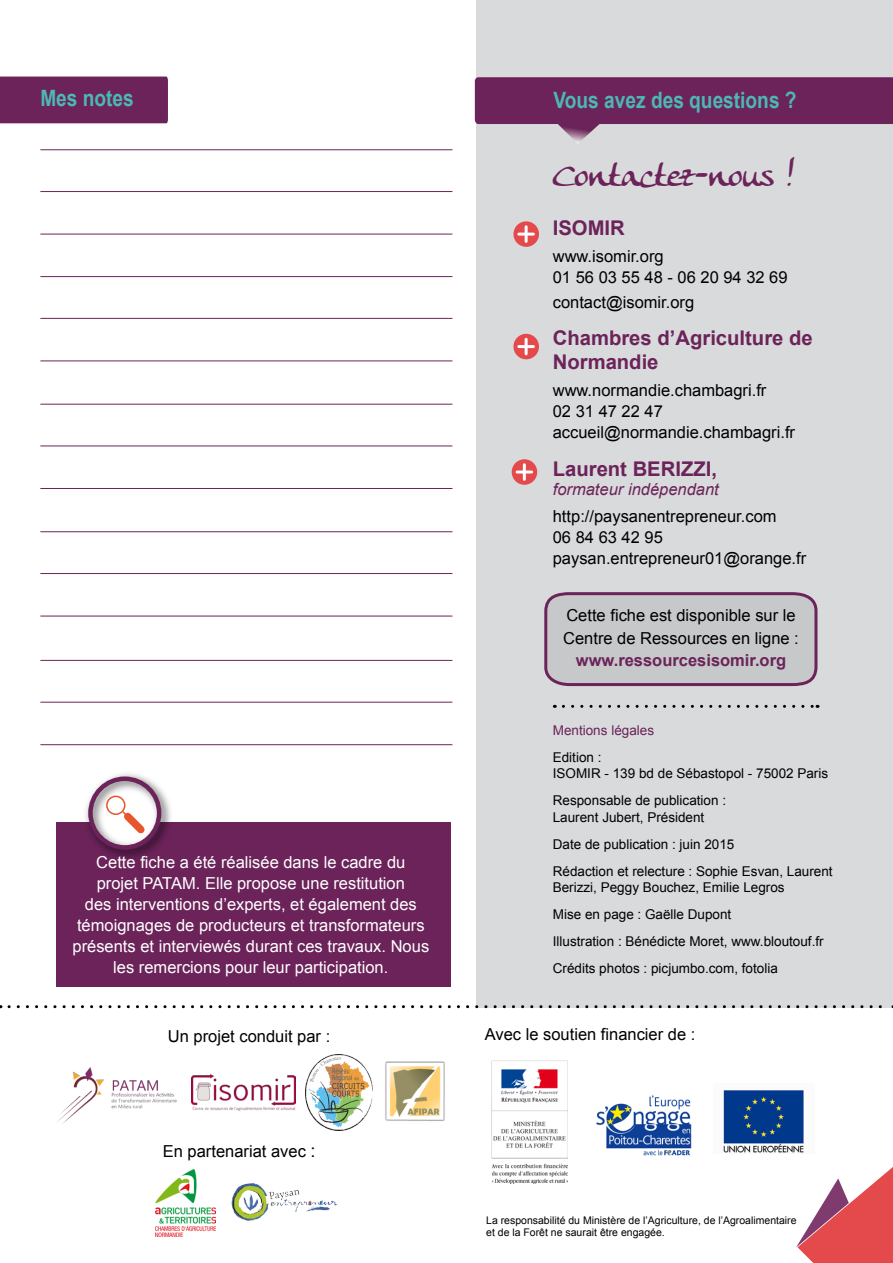
<style>
.page{position:relative;width:893px;height:1263px;background:#fff}
.page>*{position:absolute;margin:0;border:0;box-sizing:border-box;transform-origin:0 0}
.t1{font:34.5px "Anke Calligraphic FG";color:#6b235a}
.t2{font:700 22.5px "Arial";color:#4db7b3;scale:.85 1}
.t3{font:700 20.25px/24.3px "Arial";color:#6b235a}
.t4{font:16.5px/21px "Arial";color:#000}
.t5{font:16.5px/21px "Arial";color:#fff;text-align:center}
.t6{font:700 16.5px "Arial";color:#6b235a}
.t7{font:italic 16.5px "Arial";color:#6b235a}
.t8{font:13.5px/27px "Arial";color:#000}
.t9{font:13.5px "Arial";color:#6b235a}
.t10{font:10.5px/12.6px "Arial";color:#000}
.s1{font-size:18px}
</style>
<div class="page">
<div style="left:476px;top:0;width:417px;height:1007px;background:#d9dadb"></div>
<div style="left:56px;top:822px;width:395px;height:165px;background:#6b235a"></div>
<img style="left:596px;top:1095px;width:96px;height:61px">
<img style="left:723px;top:1090px;width:81px;height:63px">
<img style="left:191px;top:1075px;width:104px;height:36px">
<img style="left:306px;top:1055px;width:66px;height:75px">
<img style="left:385px;top:1061px;width:60px;height:60px">
<img style="left:57px;top:1067px;width:120px;height:56px">
<img style="left:491px;top:1060px;width:76px;height:123px">
<svg style="left:796px;top:1167px;width:97px;height:96px"></svg>
<svg style="left:475px;top:77px;width:418px;height:67px"></svg>
<svg style="left:513px;top:221px;width:26px;height:26px"></svg>
<hr style="left:525px;top:227px;width:3px;height:14px;background:#fff">
<hr style="left:519px;top:233px;width:14px;height:3px;background:#fff">
<svg style="left:513px;top:334px;width:26px;height:25px"></svg>
<hr style="left:525px;top:339px;width:3px;height:15px;background:#fff">
<hr style="left:519px;top:345px;width:14px;height:3px;background:#fff">
<svg style="left:544px;top:592px;width:274px;height:95px;background:#c0bbc0"></svg>
<svg style="left:563px;top:705px;width:255px;height:3px"></svg>
<div style="left:83px;top:771px;width:90px;height:91px;background:#000;opacity:.75"></div>
<div style="left:88px;top:776px;width:73px;height:74px;border:4px solid #6b235a;border-radius:50%"></div>
<div style="left:106px;top:796px;width:19px;height:19px;border:2px solid #e8542b;border-radius:50%"></div>
<svg style="left:117px;top:806px;width:34px;height:34px"></svg>
<svg style="left:512px;top:459px;width:25px;height:26px"></svg>
<hr style="left:523px;top:465px;width:3px;height:14px;background:#fff">
<hr style="left:517px;top:470px;width:15px;height:3px;background:#fff">
<div style="left:0;top:77px;width:168px;height:46px;background:#6b235a"></div>
<hr style="left:40px;top:149px;width:412px;height:1px;background:#6b235a">
<hr style="left:40px;top:191px;width:412px;height:1px;background:#6b235a">
<hr style="left:40px;top:234px;width:412px;height:1px;background:#6b235a">
<hr style="left:40px;top:276px;width:412px;height:1px;background:#6b235a">
<hr style="left:40px;top:318px;width:412px;height:1px;background:#6b235a">
<hr style="left:40px;top:361px;width:412px;height:1px;background:#6b235a">
<hr style="left:40px;top:404px;width:412px;height:1px;background:#6b235a">
<hr style="left:40px;top:446px;width:412px;height:1px;background:#6b235a">
<hr style="left:40px;top:488px;width:412px;height:1px;background:#6b235a">
<hr style="left:40px;top:531px;width:412px;height:1px;background:#6b235a">
<hr style="left:40px;top:573px;width:412px;height:1px;background:#6b235a">
<hr style="left:40px;top:616px;width:412px;height:1px;background:#6b235a">
<hr style="left:40px;top:660px;width:412px;height:1px;background:#6b235a">
<hr style="left:40px;top:702px;width:412px;height:1px;background:#6b235a">
<hr style="left:40px;top:744px;width:412px;height:1px;background:#6b235a">
<img style="left:231px;top:1182px;width:107px;height:39px">
<img style="left:156px;top:1169px;width:60px;height:67px">
<svg style="left:9px;top:1005px;width:884px;height:3px"></svg>
<h2 class="t2" style="left:40px;top:83px;width:112px">Mes notes</h2>
<p class="t5" style="left:72px;top:851px;width:358px">Cette fiche a été réalisée dans le cadre du<br>projet PATAM. Elle propose une restitution<br>des interventions d’experts, et également des témoignages de producteurs et transformateurs présents et interviewés durant ces travaux. Nous les remercions pour leur participation.</p>
<h2 class="t2" style="left:554px;top:85px;width:287px">Vous avez des questions ?</h2>
<h1 class="t1" style="left:553px;top:154px;width:244px">Contactez-nous !</h1>
<p class="t3" style="left:553px;top:217px;width:63px">ISOMIR</p>
<p class="t4" style="left:553px;top:246px;width:236px">www.isomir.org<br>01 56 03 55 48 - 06 20 94 32 69</p>
<p class="t4" style="left:553px;top:291px;width:143px">contact@isomir.org</p>
<p class="t3" style="left:553px;top:326px;width:261px">Chambres d’Agriculture de<br>Normandie</p>
<p class="t4" style="left:553px;top:380px;width:244px">www.normandie.chambagri.fr<br>02 31 47 22 47 accueil@normandie.chambagri.fr</p>
<p class="t3" style="left:553px;top:457px;width:166px">Laurent BERIZZI,</p>
<p class="t7" style="left:553px;top:479px;width:168px">formateur indépendant</p>
<p class="t4" style="left:553px;top:506px;width:255px">http://paysanentrepreneur.com<br>06 84 63 42 95 paysan.entrepreneur01@orange.fr</p>
<p class="t4" style="left:563px;top:604px;width:237px;line-height:22.5px">Cette fiche est disponible sur le<br>Centre de Ressources en ligne :</p>
<p class="t6" style="left:576px;top:649px;width:212px">www.ressourcesisomir.org</p>
<p class="t9" style="left:553px;top:721px;width:103px">Mentions légales</p>
<p class="t8" style="left:553px;top:749px;width:277px;line-height:16.5px">Edition :<br>ISOMIR - 139 bd de Sébastopol - 75002 Paris</p>
<p class="t8" style="left:553px;top:792px;width:175px;line-height:16.5px">Responsable de publication :<br>Laurent Jubert, Président</p>
<p class="t8" style="left:553px;top:831px;width:281px">Date de publication : juin 2015<br>Rédaction et relecture : Sophie Esvan, Laurent</p>
<p class="t8" style="left:553px;top:874px;width:272px">Berizzi, Peggy Bouchez, Emilie Legros<br>Mise en page : Gaëlle Dupont<br>Illustration : Bénédicte Moret, www.bloutouf.fr Crédits photos : picjumbo.com, fotolia</p>
<p class="t4" style="left:168px;top:1026px;width:164px">Un projet conduit par :</p>
<p class="t4" style="left:485px;top:1024px;width:212px">Avec le soutien financier de :</p>
<p class="t4" style="left:163px;top:1141px;width:154px">En partenariat avec <span class="s1">:</span></p>
<p class="t10" style="left:486px;top:1214px;width:312px">La responsabilité du Ministère de l’Agriculture, de l’Agroalimentaire et de la Forêt ne saurait être engagée.</p>
</div>
